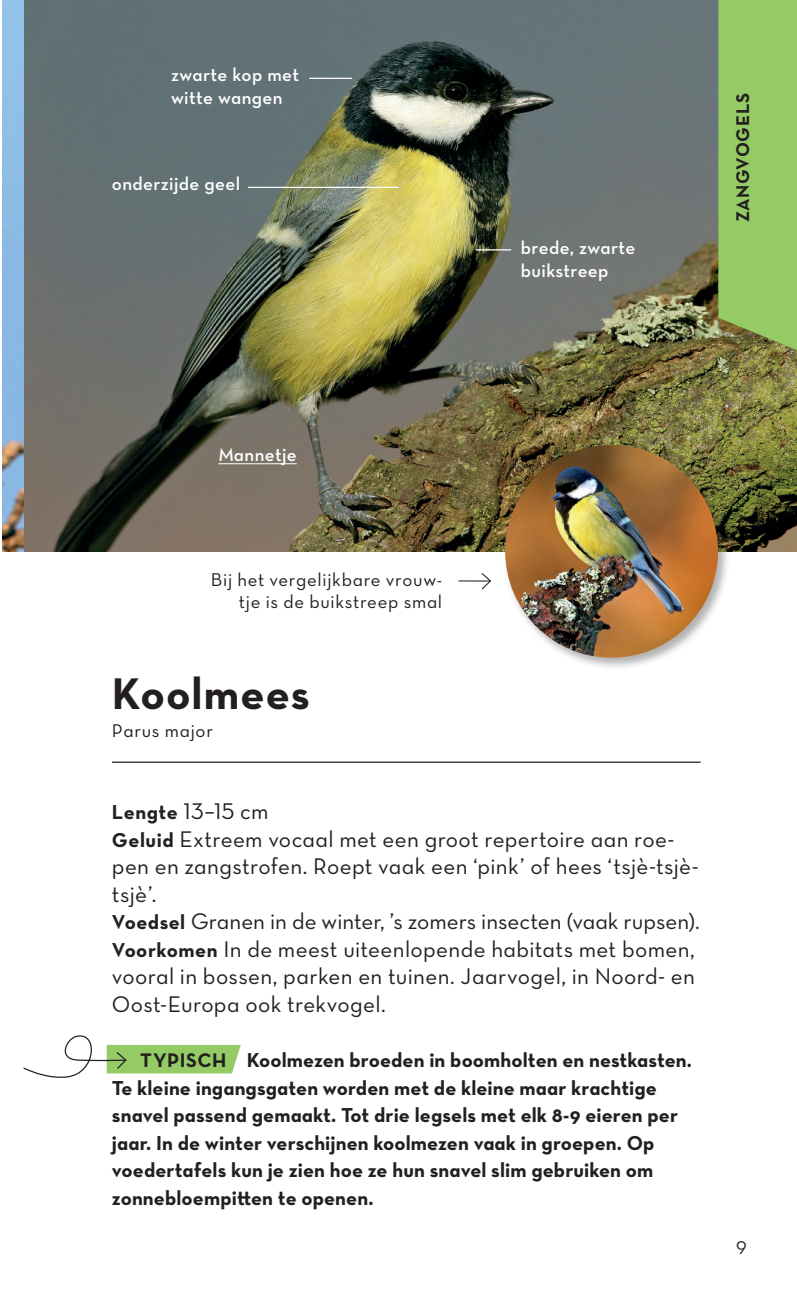
<style>
.page{position:relative;width:797px;height:1310px;background:#fff}
.page>*{position:absolute;margin:0;border:0;box-sizing:border-box;transform-origin:0 0}
.t1{font:45px "Neutraface Text Bold Alt";letter-spacing:.02em;color:#231f20}
.t2{font:23px/27.5px "Neutraface Text Book Alt";letter-spacing:.015em;color:#231f20}
.t3{font:20.5px/27.5px "Neutraface Text Bold Alt";letter-spacing:.005em;color:#231f20}
.t4{font:18.75px/22.5px "Neutraface Text Demi Alt";letter-spacing:.02em;color:#fff}
.t5{font:18.75px/22.5px "Neutraface Text Book Alt";letter-spacing:.04em;color:#231f20;text-align:right}
.t6{font:18.75px "Neutraface Text Bold Alt";letter-spacing:.04em;color:#231f20}
.s1{font-family:"Neutraface Text Bold Alt";font-size:20.5px}
.s2{font-size:20px}
</style>
<div class="page">
<img style="left:2px;top:0;width:794px;height:551px">
<svg style="left:458px;top:573px;width:33px;height:17px"></svg>
<svg style="left:23px;top:1035px;width:218px;height:43px"></svg>
<hr style="left:112px;top:761px;width:588px;height:1px;background:#231f20">
<div style="left:502px;top:442px;width:228px;height:228px;background:#231f20;opacity:.35"></div>
<img style="left:505px;top:445px;width:212px;height:212px;border-radius:106px">
<hr style="left:309px;top:78px;width:43px;height:1px;background:#fff">
<hr style="left:248px;top:187px;width:151px;height:1px;background:#fff">
<hr style="left:475px;top:249px;width:36px;height:1px;background:#fff">
<hr style="left:218px;top:463px;width:79px;height:1px;background:#fff">
<div style="left:718px;top:0;width:79px;height:353px;background:#95cb64"></div>
<p class="t4" style="left:171px;top:63px;width:130px">zwarte kop met witte wangen</p>
<p class="t4" style="left:112px;top:173px;width:130px">onderzijde geel</p>
<p class="t4" style="left:521px;top:236px;width:116px">brede, zwarte buikstreep</p>
<p class="t6" style="left:730px;top:222px;width:131px;rotate:-90deg">ZANGVOGELS</p>
<p class="t4" style="left:218px;top:443px;width:80px">Mannetje</p>
<p class="t5" style="left:211px;top:567px;width:233px">Bij het vergelijkbare vrouw&shy;tje is de buikstreep smal</p>
<h1 class="t1" style="left:112px;top:665px;width:199px">Koolmees</h1>
<p class="t5" style="left:112px;top:718px;width:103px">Parus major</p>
<p class="t2" style="left:112px;top:797px;width:589px"><span class="s1">Lengte</span> 13–15 cm<br><span class="s1">Geluid</span> Extreem vocaal met een groot repertoire aan roe&shy;pen en zangstrofen. Roept vaak een ‘pink’ of hees ‘tsjè-tsjè&shy;tsjè’.<br><span class="s1">Voedsel</span> Granen in de winter, ’s zomers insecten (vaak rupsen).<br><span class="s1">Voorkomen</span> In de meest uiteenlopende habitats met bomen, vooral in bossen, parken en tuinen. Jaarvogel, in Noord- en Oost-Europa ook trekvogel.</p>
<p class="t3" style="left:112px;top:1045px;width:581px;text-indent:28px"><span class="s2">TYPISCH</span> Koolmezen broeden in boomholten en nestkasten.<br>Te kleine ingangsgaten worden met de kleine maar krachtige snavel passend gemaakt. Tot drie legsels met elk 8-9 eieren per jaar. In de winter verschijnen koolmezen vaak in groepen. Op voedertafels kun je zien hoe ze hun snavel slim gebruiken om zonnebloempitten te openen.</p>
<p class="t5" style="left:735px;top:1235px;width:12px">9</p>
</div>
